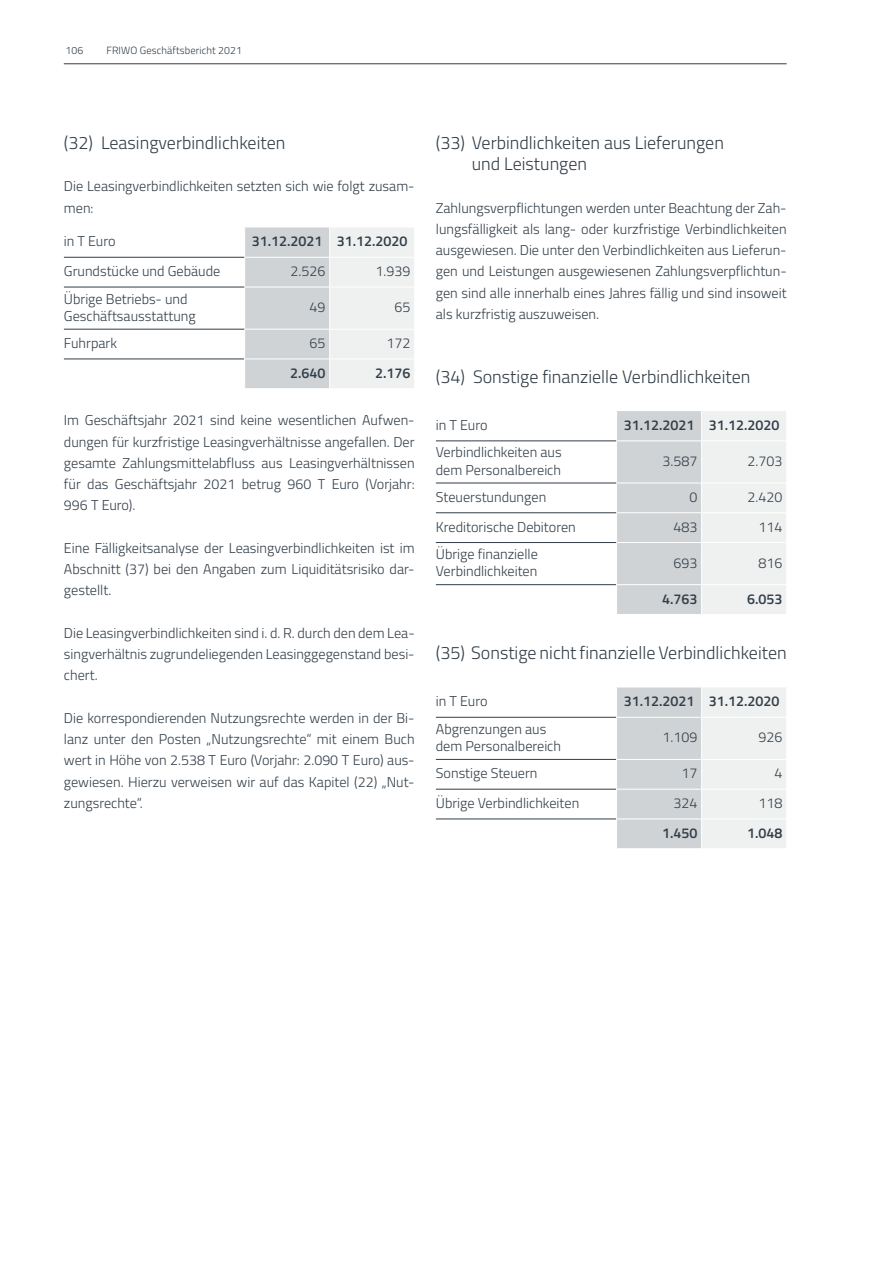
<style>
.page{position:relative;width:893px;height:1263px;background:#fff}
.page>*{position:absolute;margin:0;border:0;box-sizing:border-box;transform-origin:0 0}
.t1{font:300 18px/21.3px "Titillium Web";color:#323e48}
.t2{font:300 14.25px/21.3px "Titillium Web";color:#323e48}
.t3{font:600 14.25px "Titillium Web";color:#323e48}
.t4{font:300 10.5px "Titillium Web";letter-spacing:.01em;color:#323e48}
</style>
<div class="page">
<hr style="left:64px;top:359px;width:180px;height:1px;background:#323e48">
<svg style="left:244px;top:227px;width:170px;height:161px"></svg>
<hr style="left:244px;top:257px;width:86px;height:1px;background:#fff">
<hr style="left:330px;top:257px;width:85px;height:1px;background:#fff">
<hr style="left:244px;top:287px;width:86px;height:1px;background:#fff">
<hr style="left:330px;top:287px;width:85px;height:1px;background:#fff">
<hr style="left:244px;top:329px;width:86px;height:1px;background:#fff">
<hr style="left:330px;top:329px;width:85px;height:1px;background:#fff">
<hr style="left:244px;top:359px;width:86px;height:1px;background:#fff">
<hr style="left:330px;top:359px;width:85px;height:1px;background:#fff">
<hr style="left:64px;top:257px;width:180px;height:1px;background:#323e48">
<hr style="left:64px;top:287px;width:180px;height:1px;background:#323e48">
<hr style="left:64px;top:329px;width:180px;height:1px;background:#323e48">
<hr style="left:436px;top:584px;width:180px;height:1px;background:#323e48">
<svg style="left:616px;top:411px;width:170px;height:203px"></svg>
<hr style="left:616px;top:440px;width:86px;height:1px;background:#fff">
<hr style="left:702px;top:440px;width:85px;height:1px;background:#fff">
<hr style="left:616px;top:483px;width:86px;height:1px;background:#fff">
<hr style="left:702px;top:483px;width:85px;height:1px;background:#fff">
<hr style="left:616px;top:512px;width:86px;height:1px;background:#fff">
<hr style="left:702px;top:512px;width:85px;height:1px;background:#fff">
<hr style="left:616px;top:542px;width:86px;height:1px;background:#fff">
<hr style="left:702px;top:542px;width:85px;height:1px;background:#fff">
<hr style="left:616px;top:584px;width:86px;height:1px;background:#fff">
<hr style="left:702px;top:584px;width:85px;height:1px;background:#fff">
<hr style="left:436px;top:440px;width:180px;height:1px;background:#323e48">
<hr style="left:436px;top:483px;width:180px;height:1px;background:#323e48">
<hr style="left:436px;top:512px;width:180px;height:1px;background:#323e48">
<hr style="left:436px;top:542px;width:180px;height:1px;background:#323e48">
<hr style="left:436px;top:717px;width:180px;height:1px;background:#323e48">
<hr style="left:436px;top:759px;width:180px;height:1px;background:#323e48">
<hr style="left:436px;top:789px;width:180px;height:1px;background:#323e48">
<hr style="left:436px;top:818px;width:180px;height:1px;background:#323e48">
<svg style="left:616px;top:687px;width:170px;height:161px"></svg>
<hr style="left:616px;top:717px;width:86px;height:1px;background:#fff">
<hr style="left:702px;top:717px;width:85px;height:1px;background:#fff">
<hr style="left:616px;top:759px;width:86px;height:1px;background:#fff">
<hr style="left:702px;top:759px;width:85px;height:1px;background:#fff">
<hr style="left:616px;top:789px;width:86px;height:1px;background:#fff">
<hr style="left:702px;top:789px;width:85px;height:1px;background:#fff">
<hr style="left:616px;top:818px;width:86px;height:1px;background:#fff">
<hr style="left:702px;top:818px;width:85px;height:1px;background:#fff">
<hr style="left:64px;top:64px;width:723px;height:1px;background:#323e48">
<p class="t4" style="left:65px;top:43px;width:19px">106</p>
<p class="t4" style="left:106px;top:43px;width:137px">FRIWO Geschäftsbericht 2021</p>
<p class="t1" style="left:64px;top:131px;width:223px">(32) Leasingverbindlichkeiten</p>
<p class="t2" style="left:64px;top:175px;width:352px">Die Leasingverbindlichkeiten setzten sich wie folgt zusam&shy;men:</p>
<p class="t2" style="left:64px;top:230px;width:53px">in T Euro</p>
<p class="t3" style="left:252px;top:230px;width:157px">31.12.2021 31.12.2020</p>
<p class="t2" style="left:64px;top:260px;width:158px">Grundstücke und Gebäude</p>
<p class="t2" style="left:291px;top:260px;width:36px">2.526</p>
<p class="t2" style="left:376px;top:260px;width:36px">1.939</p>
<p class="t2" style="left:64px;top:289px;width:133px;line-height:17.1px">Übrige Betriebs- und<br>Geschäftsausstattung</p>
<p class="t2" style="left:309px;top:296px;width:17px">49</p>
<p class="t2" style="left:395px;top:296px;width:17px">65</p>
<p class="t2" style="left:64px;top:332px;width:55px">Fuhrpark</p>
<p class="t2" style="left:309px;top:332px;width:17px">65</p>
<p class="t2" style="left:387px;top:332px;width:25px">172</p>
<p class="t3" style="left:290px;top:362px;width:37px">2.640</p>
<p class="t3" style="left:375px;top:362px;width:37px">2.176</p>
<p class="t2" style="left:64px;top:409px;width:352px;text-align:justify">Im Geschäftsjahr 2021 sind keine wesentlichen Aufwen&shy;dungen für kurzfristige Leasingverhältnisse angefallen. Der gesamte Zahlungsmittelabfluss aus Leasingverhältnissen für das Geschäftsjahr 2021 betrug 960 T Euro (Vorjahr:<br>996 T Euro).</p>
<p class="t2" style="left:64px;top:536px;width:352px;text-align:justify">Eine Fälligkeitsanalyse der Leasingverbindlichkeiten ist im Abschnitt (37) bei den Angaben zum Liquiditätsrisiko dar&shy;gestellt.</p>
<p class="t2" style="left:64px;top:621px;width:352px;text-align:justify">Die Leasingverbindlichkeiten sind i. d. R. durch den dem Lea&shy;singverhältnis zugrundeliegenden Leasinggegenstand besi&shy;chert.</p>
<p class="t2" style="left:64px;top:707px;width:352px;text-align:justify">Die korrespondierenden Nutzungsrechte werden in der Bi&shy;lanz unter den Posten „Nutzungsrechte“ mit einem Buch wert in Höhe von 2.538 T Euro (Vorjahr: 2.090 T Euro) aus&shy;gewiesen. Hierzu verweisen wir auf das Kapitel (22) „Nut&shy;zungsrechte“.</p>
<p class="t1" style="left:472px;top:131px;width:254px;text-indent:-36px">(33) Verbindlichkeiten aus Lieferungen und Leistungen</p>
<p class="t2" style="left:436px;top:196px;width:352px;text-align:justify">Zahlungsverpflichtungen werden unter Beachtung der Zah&shy;lungsfälligkeit als lang- oder kurzfristige Verbindlichkeiten ausgewiesen. Die unter den Verbindlichkeiten aus Lieferun&shy;gen und Leistungen ausgewiesenen Zahlungsverpflichtun&shy;gen sind alle innerhalb eines Jahres fällig und sind insoweit als kurzfristig auszuweisen.</p>
<p class="t1" style="left:436px;top:365px;width:316px">(34) Sonstige finanzielle Verbindlichkeiten</p>
<p class="t2" style="left:436px;top:414px;width:53px">in T Euro</p>
<p class="t3" style="left:624px;top:414px;width:157px">31.12.2021 31.12.2020</p>
<p class="t2" style="left:436px;top:443px;width:127px;line-height:17.1px">Verbindlichkeiten aus dem Personalbereich</p>
<p class="t2" style="left:662px;top:450px;width:36px">3.587</p>
<p class="t2" style="left:748px;top:450px;width:36px">2.703</p>
<p class="t2" style="left:436px;top:486px;width:112px">Steuerstundungen</p>
<p class="t2" style="left:689px;top:486px;width:9px">0</p>
<p class="t2" style="left:748px;top:486px;width:36px">2.420</p>
<p class="t2" style="left:436px;top:515px;width:141px">Kreditorische Debitoren</p>
<p class="t2" style="left:673px;top:515px;width:25px">483</p>
<p class="t2" style="left:758px;top:515px;width:25px">114</p>
<p class="t2" style="left:436px;top:545px;width:103px;line-height:17.1px">Übrige finanzielle<br>Verbindlichkeiten</p>
<p class="t2" style="left:673px;top:551px;width:25px">693</p>
<p class="t2" style="left:758px;top:551px;width:25px">816</p>
<p class="t3" style="left:662px;top:588px;width:37px">4.763</p>
<p class="t3" style="left:747px;top:588px;width:37px">6.053</p>
<p class="t1" style="left:436px;top:641px;width:352px">(35) Sonstige nicht finanzielle Verbindlichkeiten</p>
<p class="t2" style="left:436px;top:690px;width:53px">in T Euro</p>
<p class="t3" style="left:624px;top:690px;width:157px">31.12.2021 31.12.2020</p>
<p class="t2" style="left:436px;top:719px;width:127px;line-height:17.1px">Abgrenzungen aus dem Personalbereich</p>
<p class="t2" style="left:662px;top:726px;width:36px">1.109</p>
<p class="t2" style="left:758px;top:726px;width:25px">926</p>
<p class="t2" style="left:436px;top:762px;width:103px">Sonstige Steuern</p>
<p class="t2" style="left:681px;top:762px;width:17px">17</p>
<p class="t2" style="left:774px;top:762px;width:9px">4</p>
<p class="t2" style="left:436px;top:792px;width:145px">Übrige Verbindlichkeiten</p>
<p class="t2" style="left:673px;top:792px;width:25px">324</p>
<p class="t2" style="left:758px;top:792px;width:25px">118</p>
<p class="t3" style="left:662px;top:822px;width:37px">1.450</p>
<p class="t3" style="left:747px;top:822px;width:37px">1.048</p>
</div>
